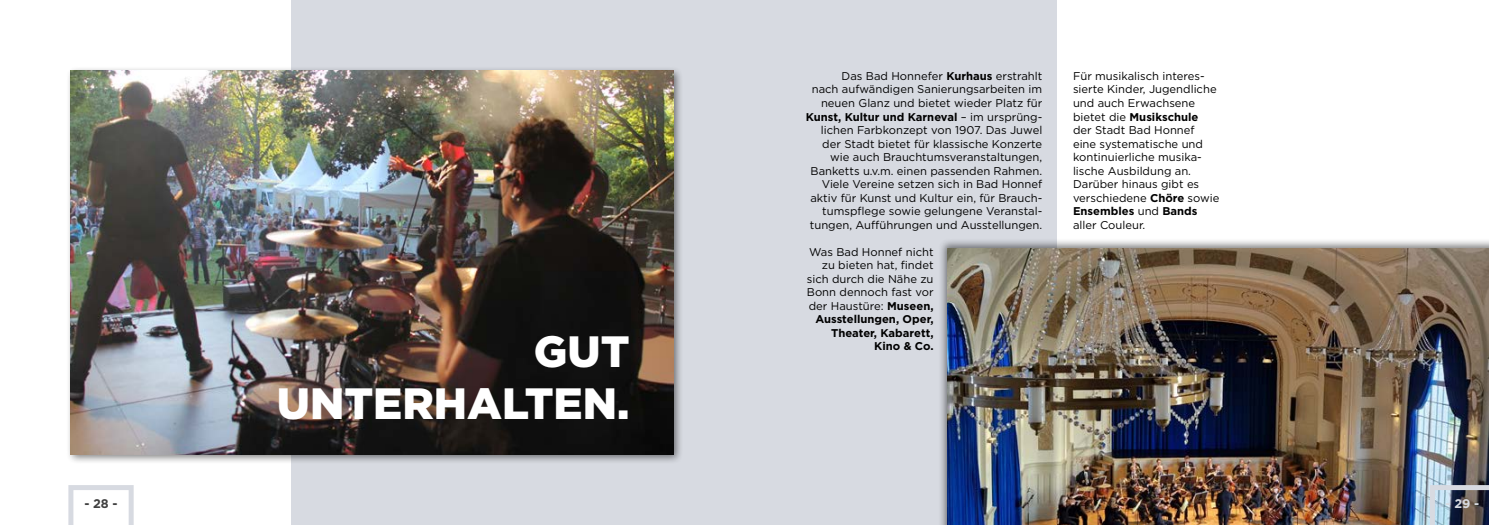
<style>
.page{position:relative;width:1489px;height:525px;background:#fff}
.page>*{position:absolute;margin:0;border:0;box-sizing:border-box;transform-origin:0 0}
.t1{font:900 43.75px/52.5px "Gotham";color:#fff;text-align:right}
.t2{font:700 12.5px "Gotham";color:#404040}
.t3{font:700 12.5px "Gotham";color:#d7dae1}
.t4{font:11.25px/13.5px "Gotham";color:#000;text-align:right}
.s1{font-weight:700}
</style>
<div class="page">
<div style="left:291px;top:0;width:765px;height:524px;background:#d7dae1"></div>
<div style="left:66px;top:66px;width:617px;height:398px;background:#000;opacity:.5"></div>
<img style="left:71px;top:71px;width:602px;height:383px">
<div style="left:938px;top:238px;width:550px;height:286px;background:#000;opacity:.5"></div>
<img style="left:947px;top:248px;width:541px;height:276px">
<svg style="left:68px;top:485px;width:66px;height:39px"></svg>
<svg style="left:1429px;top:485px;width:59px;height:39px;background:#79808a"></svg>
<h1 class="t1" style="left:277px;top:324px;width:354px">GUT<br>UNTERHALTEN.</h1>
<p class="t4" style="left:805px;top:69px;width:238px">Das Bad Honnefer <span class="s1">Kurhaus</span> erstrahlt<br>nach aufwändigen Sanierungsarbeiten im neuen Glanz und bietet wieder Platz für <span class="s1">Kunst, Kultur und Karneval</span> – im ursprüng&shy;lichen Farbkonzept von 1907. Das Juwel der Stadt bietet für klassische Konzerte wie auch Brauchtumsveranstaltungen, Banketts u.v.m. einen passenden Rahmen.<br>Viele Vereine setzen sich in Bad Honnef aktiv für Kunst und Kultur ein, für Brauch&shy;tumspflege sowie gelungene Veranstal&shy;tungen, Aufführungen und Ausstellungen.</p>
<p class="t4" style="left:806px;top:244px;width:128px">Was Bad Honnef nicht zu bieten hat, findet sich durch die Nähe zu<br>Bonn dennoch fast vor der Haustüre: <span class="s1">Museen,<br>Ausstellungen, Oper,<br>Theater, Kabarett,<br>Kino &amp; Co.</span></p>
<p class="t4" style="left:1072px;top:69px;width:148px;text-align:left">Für musikalisch interes&shy;sierte Kinder, Jugendliche und auch Erwachsene bietet die <span class="s1">Musikschule </span>der Stadt Bad Honnef eine systematische und kontinuierliche musika&shy;lische Ausbildung an.<br>Darüber hinaus gibt es verschiedene <span class="s1">Chöre</span> sowie<br><span class="s1">Ensembles</span> und <span class="s1">Bands </span>aller Couleur.</p>
<p class="t2" style="left:84px;top:494px;width:35px">- 28 -</p>
<p class="t3" style="left:1445px;top:494px;width:35px">- 29 -</p>
</div>
